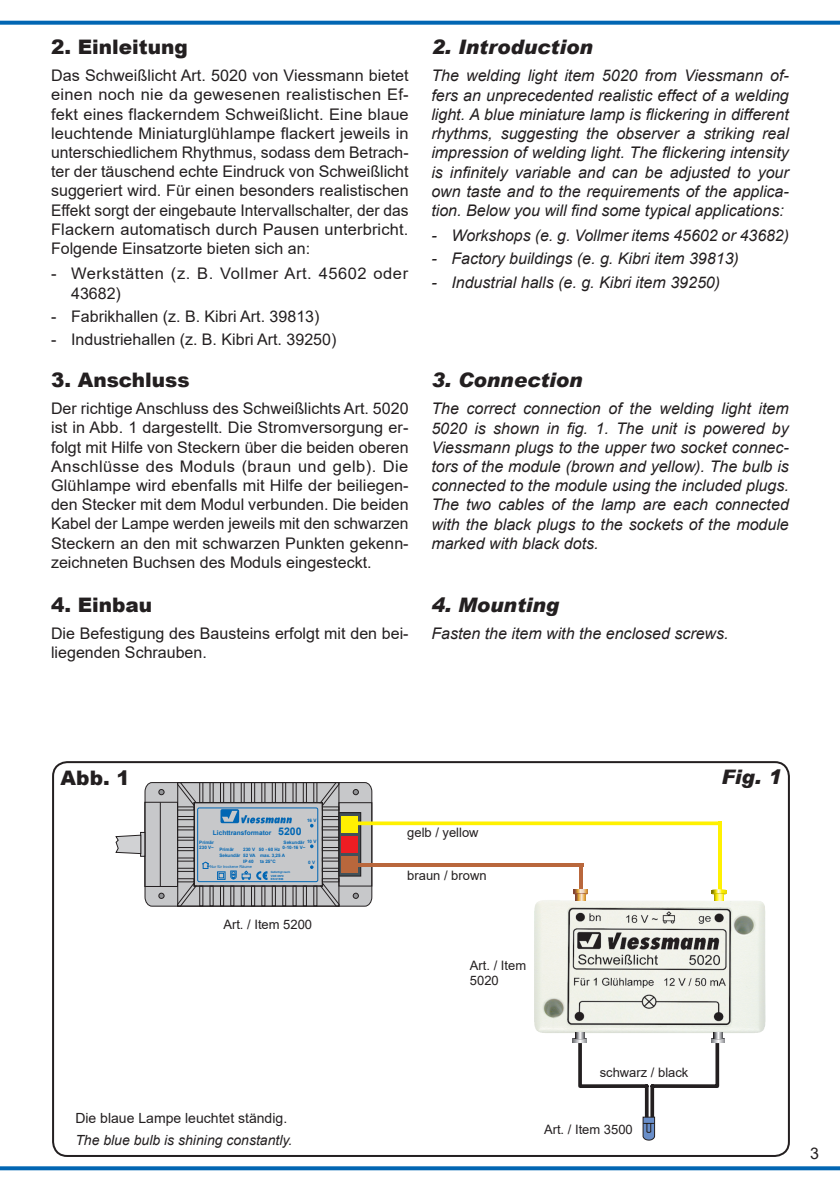
<style>
.page{position:relative;width:840px;height:1191px;background:#fff}
.page>*{position:absolute;margin:0;border:0;box-sizing:border-box;transform-origin:0 0}
.t1{font:italic 900 20px "Arial";color:#231f20}
.t2{font:900 20px "Arial";color:#231f20}
.t3{font:16px/19.2px "Arial";color:#231f20;text-align:justify}
.t4{font:italic 16px/19.2px "Arial";color:#231f20;text-align:justify}
.t5{font:16px/19.2px "Arial";letter-spacing:.03em;color:#231f20}
.t6{font:italic 14px "Arial";color:#231f20}
.t7{font:14px "Arial";color:#231f20}
.t8{font:13px/15.4px "Arial";color:#231f20}
.t9{font:700 6.6px "Arial";color:#0166b3}
.t10{font:700 4.6px/4.6px "Arial";color:#0166b3}
.t11{font:4px "Arial";color:#0166b3}
.t12{font:700 2.8px/3.2px "Arial";color:#0166b3}
.s1{font-size:10.6px}
</style>
<div class="page">
<hr style="left:0;top:21px;width:839px;height:3px;background:#0166b3">
<svg style="left:0;top:1166px;width:839px;height:4px;fill:#0166b3"></svg>
<img style="left:534px;top:901px;width:232px;height:132px">
<svg style="left:116px;top:782px;width:609px;height:135px"></svg>
<svg style="left:572px;top:973px;width:167px;height:167px"></svg>
<div style="left:52px;top:761px;width:737px;height:396px;border:2px solid #231f20;border-radius:14px"></div>
<p class="t2" style="left:51px;top:32px;width:138px">2. Einleitung</p>
<p class="t3" style="left:51px;top:66px;width:359px">Das Schweißlicht Art. 5020 von Viessmann bietet einen noch nie da gewesenen realistischen Ef&shy;fekt eines flackerndem Schweißlicht. Eine blaue leuchtende Miniaturglühlampe flackert jeweils in unterschiedlichem Rhythmus, sodass dem Betrach&shy;ter der täuschend echte Eindruck von Schweißlicht suggeriert wird. Für einen besonders realistischen Effekt sorgt der eingebaute Intervallschalter, der das Flackern automatisch durch Pausen unterbricht.<br>Folgende Einsatzorte bieten sich an:</p>
<p class="t5" style="left:71px;top:264px;width:338px;text-indent:-20px">- Werkstätten (z. B. Vollmer Art. 45602 oder<br>43682)</p>
<p class="t3" style="left:51px;top:306px;width:270px">- Fabrikhallen (z. B. Kibri Art. 39813)</p>
<p class="t3" style="left:51px;top:329px;width:287px">- Industriehallen (z. B. Kibri Art. 39250)</p>
<p class="t2" style="left:51px;top:365px;width:140px">3. Anschluss</p>
<p class="t3" style="left:51px;top:399px;width:359px">Der richtige Anschluss des Schweißlichts Art. 5020 ist in Abb. 1 dargestellt. Die Stromversorgung er&shy;folgt mit Hilfe von Steckern über die beiden oberen Anschlüsse des Moduls (braun und gelb). Die Glühlampe wird ebenfalls mit Hilfe der beiliegen&shy;den Stecker mit dem Modul verbunden. Die beiden Kabel der Lampe werden jeweils mit den schwarzen Steckern an den mit schwarzen Punkten gekenn&shy;zeichneten Buchsen des Moduls eingesteckt.</p>
<p class="t2" style="left:51px;top:590px;width:103px">4. Einbau</p>
<p class="t3" style="left:51px;top:623px;width:359px">Die Befestigung des Bausteins erfolgt mit den bei&shy;liegenden Schrauben.</p>
<p class="t1" style="left:431px;top:35px;width:163px">2. Introduction</p>
<p class="t4" style="left:431px;top:66px;width:359px">The welding light item 5020 from Viessmann of&shy;fers an unprecedented realistic effect of a welding light. A blue miniature lamp is flickering in different rhythms, suggesting the observer a striking real impression of welding light. The flickering intensity is infinitely variable and can be adjusted to your own taste and to the requirements of the applica&shy;tion. Below you will find some typical applications:</p>
<p class="t4" style="left:431px;top:226px;width:359px">- Workshops (e. g. Vollmer items 45602 or 43682)</p>
<p class="t4" style="left:431px;top:249px;width:309px">- Factory buildings (e. g. Kibri item 39813)</p>
<p class="t4" style="left:431px;top:272px;width:290px">- Industrial halls (e. g. Kibri item 39250)</p>
<p class="t1" style="left:431px;top:368px;width:153px">3. Connection</p>
<p class="t4" style="left:431px;top:399px;width:359px">The correct connection of the welding light item 5020 is shown in fig. 1. The unit is powered by Viessmann plugs to the upper two socket connec&shy;tors of the module (brown and yellow). The bulb is connected to the module using the included plugs.<br>The two cables of the lamp are each connected with the black plugs to the sockets of the module marked with black dots.</p>
<p class="t1" style="left:431px;top:592px;width:129px">4. Mounting</p>
<p class="t4" style="left:431px;top:624px;width:299px">Fasten the item with the enclosed screws.</p>
<p class="t2" style="left:61px;top:763px;width:71px">Abb. 1</p>
<p class="t1" style="left:721px;top:764px;width:61px">Fig. 1</p>
<p class="t10" style="left:307px;top:818px;width:11px">16 V</p>
<p class="t9" style="left:213px;top:828px;width:90px">Lichttransformator <span class="s1">5200</span></p>
<p class="t11" style="left:210px;top:864px;width:43px">Nur für trockene Räume</p>
<p class="t10" style="left:307px;top:839px;width:11px">10 V</p>
<p class="t10" style="left:308px;top:860px;width:8px">0 V</p>
<p class="t10" style="left:199px;top:840px;width:16px">Primär<br>230 V~</p>
<p class="t10" style="left:282px;top:840px;width:24px">Sekundär<br>0-10-16 V~</p>
<p class="t10" style="left:219px;top:847px;width:16px">Primär</p>
<p class="t10" style="left:243px;top:847px;width:38px">230 V 50 - 60 Hz</p>
<p class="t10" style="left:219px;top:853px;width:67px">Sekundär 52 VA max. 3,25 A</p>
<p class="t10" style="left:243px;top:858px;width:12px">IP 40</p>
<p class="t10" style="left:260px;top:858px;width:17px">ta 25°C</p>
<p class="t12" style="left:271px;top:871px;width:21px">Gefertigt nach<br>VDE 0570<br>EN 61558</p>
<p class="t8" style="left:223px;top:916px;width:90px">Art. / Item 5200</p>
<p class="t8" style="left:407px;top:824px;width:73px">gelb / yellow</p>
<p class="t8" style="left:407px;top:868px;width:81px">braun / brown</p>
<p class="t8" style="left:469px;top:957px;width:58px">Art. / Item<br>5020</p>
<p class="t7" style="left:75px;top:1108px;width:213px">Die blaue Lampe leuchtet ständig.</p>
<p class="t6" style="left:75px;top:1131px;width:218px">The blue bulb is shining constantly.</p>
<p class="t8" style="left:599px;top:1064px;width:90px">schwarz / black</p>
<p class="t8" style="left:543px;top:1121px;width:90px">Art. / Item 3500</p>
<p class="t3" style="left:809px;top:1143px;width:10px">3</p>
</div>
